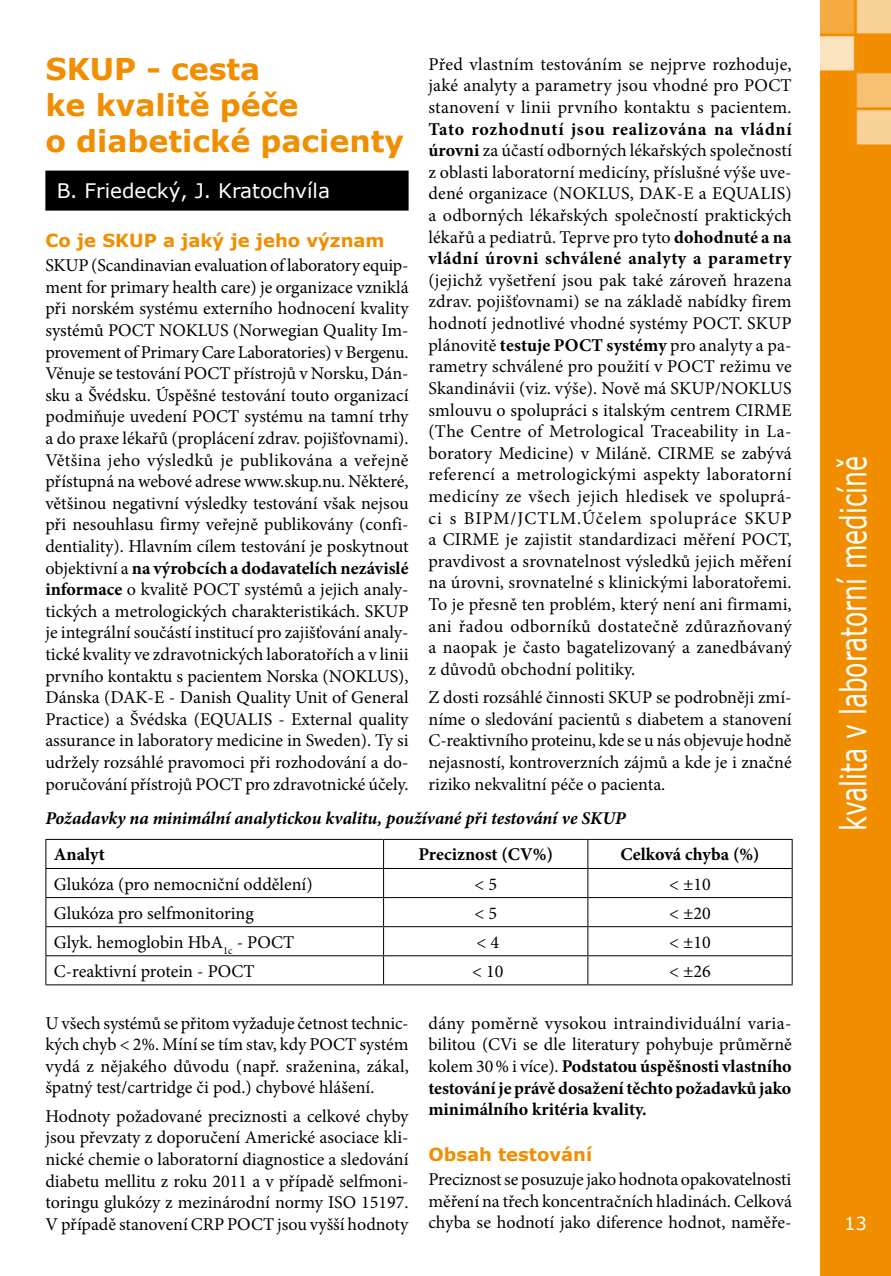
<style>
.page{position:relative;width:891px;height:1276px;background:#fff}
.page>*{position:absolute;margin:0;border:0;box-sizing:border-box;transform-origin:0 0}
.t1{font:36px "Verdana";color:#fff;scale:.7 1}
.t2{font:700 30px/36px "Verdana";color:#f18e00}
.t3{font:20px "Verdana";color:#fff}
.t4{font:18px/21.6px "Minion Pro";color:#000;text-align:justify}
.t5{font:italic 700 18px "Minion Pro";letter-spacing:-.005em;color:#000}
.t6{font:700 18px "Verdana";color:#f18e00}
.t7{font:700 18px "Minion Pro";color:#000}
.t8{font:18px "Verdana";color:#fff}
.s1{font-weight:700}
</style>
<div class="page">
<div style="left:820px;top:0;width:70px;height:1276px;background:#f18e00"></div>
<div style="left:45px;top:171px;width:363px;height:40px;background:#000"></div>
<hr style="left:45px;top:839px;width:338px;height:1px;background:#000">
<hr style="left:383px;top:839px;width:204px;height:1px;background:#000">
<hr style="left:587px;top:839px;width:205px;height:1px;background:#000">
<hr style="left:45px;top:868px;width:338px;height:1px;background:#000">
<hr style="left:383px;top:868px;width:204px;height:1px;background:#000">
<hr style="left:587px;top:868px;width:205px;height:1px;background:#000">
<hr style="left:45px;top:897px;width:338px;height:1px;background:#000">
<hr style="left:383px;top:897px;width:204px;height:1px;background:#000">
<hr style="left:587px;top:897px;width:205px;height:1px;background:#000">
<hr style="left:45px;top:926px;width:338px;height:1px;background:#000">
<hr style="left:383px;top:926px;width:204px;height:1px;background:#000">
<hr style="left:587px;top:926px;width:205px;height:1px;background:#000">
<hr style="left:45px;top:955px;width:338px;height:1px;background:#000">
<svg style="left:45px;top:840px;width:1px;height:144px"></svg>
<hr style="left:383px;top:955px;width:204px;height:1px;background:#000">
<svg style="left:383px;top:840px;width:1px;height:144px"></svg>
<hr style="left:587px;top:955px;width:205px;height:1px;background:#000">
<svg style="left:587px;top:840px;width:1px;height:144px"></svg>
<svg style="left:791px;top:840px;width:1px;height:144px"></svg>
<hr style="left:45px;top:984px;width:338px;height:1px;background:#000">
<hr style="left:383px;top:984px;width:204px;height:1px;background:#000">
<hr style="left:587px;top:984px;width:205px;height:1px;background:#000">
<p class="t4" style="left:428px;top:53px;width:364px">Před vlastním testováním se nejprve rozhoduje, jaké analyty a parametry jsou vhodné pro POCT stanovení v linii prvního kontaktu s pacientem.</p>
<p class="t4" style="left:428px;top:118px;width:365px"><span class="s1">Tato rozhodnutí jsou realizována na vládní úrovni</span> za účastí odborných lékařských společností z oblasti laboratorní medicíny, příslušné výše uve&shy;dené organizace (NOKLUS, DAK-E a EQUALIS) a odborných lékařských společností praktických lékařů a pediatrů. Teprve pro tyto <span class="s1">dohodnuté a na vládní úrovni schválené analyty a parametry</span></p>
<p class="t4" style="left:428px;top:269px;width:364px">(jejichž vyšetření jsou pak také zároveň hrazena zdrav. pojišťovnami) se na základě nabídky firem hodnotí jednotlivé vhodné systémy POCT. SKUP plánovitě <span class="s1">testuje POCT systémy</span> pro analyty a pa&shy;rametry schválené pro použití v POCT režimu ve Skandinávii (viz. výše). Nově má SKUP/NOKLUS smlouvu o spolupráci s italským centrem CIRME (The Centre of Metrological Traceability in La&shy;boratory Medicine) v Miláně. CIRME se zabývá referencí a metrologickými aspekty laboratorní medicíny ze všech jejich hledisek ve spoluprá&shy;ci s BIPM/JCTLM.Účelem spolupráce SKUP a CIRME je zajistit standardizaci měření POCT, pravdivost a srovnatelnost výsledků jejich měření na úrovni, srovnatelné s klinickými laboratořemi.<br>To je přesně ten problém, který není ani firmami, ani řadou odborníků dostatečně zdůrazňovaný a naopak je často bagatelizovaný a zanedbávaný z důvodů obchodní politiky.</p>
<p class="t4" style="left:428px;top:687px;width:364px">Z dosti rozsáhlé činnosti SKUP se podrobněji zmí&shy;níme o sledování pacientů s diabetem a stanovení C-reaktivního proteinu, kde se u nás objevuje hodně nejasností, kontroverzních zájmů a kde je i značné riziko nekvalitní péče o pacienta.</p>
<p class="t5" style="left:45px;top:805px;width:581px">Požadavky na minimální analytickou kvalitu, používané při testování ve SKUP</p>
<p class="t7" style="left:54px;top:842px;width:52px">Analyt</p>
<p class="t7" style="left:418px;top:842px;width:136px">Preciznost (CV%)</p>
<p class="t7" style="left:620px;top:842px;width:141px">Celková chyba (%)</p>
<p class="t4" style="left:54px;top:873px;width:260px">Glukóza (pro nemocniční oddělení)</p>
<p class="t4" style="left:474px;top:873px;width:24px">&lt; 5</p>
<p class="t4" style="left:668px;top:873px;width:43px">&lt; ±10</p>
<p class="t4" style="left:54px;top:902px;width:201px">Glukóza pro selfmonitoring</p>
<p class="t4" style="left:474px;top:902px;width:24px">&lt; 5</p>
<p class="t4" style="left:668px;top:902px;width:43px">&lt; ±20</p>
<p class="t4" style="left:54px;top:931px;width:242px">Glyk. hemoglobin HbA<sub>1c</sub> - POCT</p>
<p class="t4" style="left:476px;top:931px;width:24px">&lt; 4</p>
<p class="t4" style="left:668px;top:931px;width:43px">&lt; ±10</p>
<p class="t4" style="left:54px;top:960px;width:202px">C-reaktivní protein - POCT</p>
<p class="t4" style="left:472px;top:960px;width:33px">&lt; 10</p>
<p class="t4" style="left:668px;top:960px;width:43px">&lt; ±26</p>
<p class="t4" style="left:45px;top:1012px;width:365px">U všech systémů se přitom vyžaduje četnost technic&shy;kých chyb &lt; 2%. Míní se tím stav, kdy POCT systém vydá z nějakého důvodu (např. sraženina, zákal, špatný test/cartridge či pod.) chybové hlášení.</p>
<p class="t4" style="left:45px;top:1105px;width:364px">Hodnoty požadované preciznosti a celkové chyby jsou převzaty z doporučení Americké asociace kli&shy;nické chemie o laboratorní diagnostice a sledování diabetu mellitu z roku 2011 a v případě selfmoni&shy;toringu glukózy z mezinárodní normy ISO 15197.<br>V případě stanovení CRP POCT jsou vyšší hodnoty</p>
<h2 class="t2" style="left:45px;top:50px;width:360px">SKUP - cesta<br>ke kvalitě péče<br>o diabetické pacienty</h2>
<p class="t3" style="left:57px;top:178px;width:274px">B. Friedecký, J. Kratochvíla</p>
<p class="t6" style="left:45px;top:229px;width:340px">Co je SKUP a jaký je jeho význam</p>
<p class="t4" style="left:45px;top:255px;width:364px">SKUP (Scandinavian evaluation of laboratory equip&shy;ment for primary health care) je organizace vzniklá při norském systému externího hodnocení kvality systémů POCT NOKLUS (Norwegian Quality Im&shy;provement of Primary Care Laboratories) v Bergenu.<br>Věnuje se testování POCT přístrojů v Norsku, Dán&shy;sku a Švédsku. Úspěšné testování touto organizací podmiňuje uvedení POCT systému na tamní trhy a do praxe lékařů (proplácení zdrav. pojišťovnami).<br>Většina jeho výsledků je publikována a veřejně přístupná na webové adrese www.skup.nu. Některé, většinou negativní výsledky testování však nejsou při nesouhlasu firmy veřejně publikovány (confi&shy;dentiality). Hlavním cílem testování je poskytnout objektivní a <span class="s1">na výrobcích a dodavatelích nezávislé informace</span> o kvalitě POCT systémů a jejich analy&shy;tických a metrologických charakteristikách. SKUP je integrální součástí institucí pro zajišťování analy&shy;tické kvality ve zdravotnických laboratořích a v linii prvního kontaktu s pacientem Norska (NOKLUS), Dánska (DAK-E - Danish Quality Unit of General Practice) a Švédska (EQUALIS - External quality assurance in laboratory medicine in Sweden). Ty si udržely rozsáhlé pravomoci při rozhodování a do&shy;poručování přístrojů POCT pro zdravotnické účely.</p>
<p class="t4" style="left:428px;top:1012px;width:365px">dány poměrně vysokou intraindividuální varia&shy;bilitou (CVi se dle literatury pohybuje průměrně kolem 30% i více). <span class="s1">Podstatou úspěšnosti vlastního testování je právě dosažení těchto požadavků jako minimálního kritéria kvality.</span></p>
<p class="t6" style="left:428px;top:1142px;width:165px">Obsah testování</p>
<p class="t4" style="left:428px;top:1168px;width:365px">Preciznost se posuzuje jako hodnota opakovatelnosti měření na třech koncentračních hladinách. Celková chyba se hodnotí jako diference hodnot, naměře-</p>
<h1 class="t1" style="left:830px;top:831px;width:538px;rotate:-90deg">kvalita v laboratorní medicíně</h1>
<p class="t8" style="left:843px;top:1211px;width:24px">13</p>
</div>
